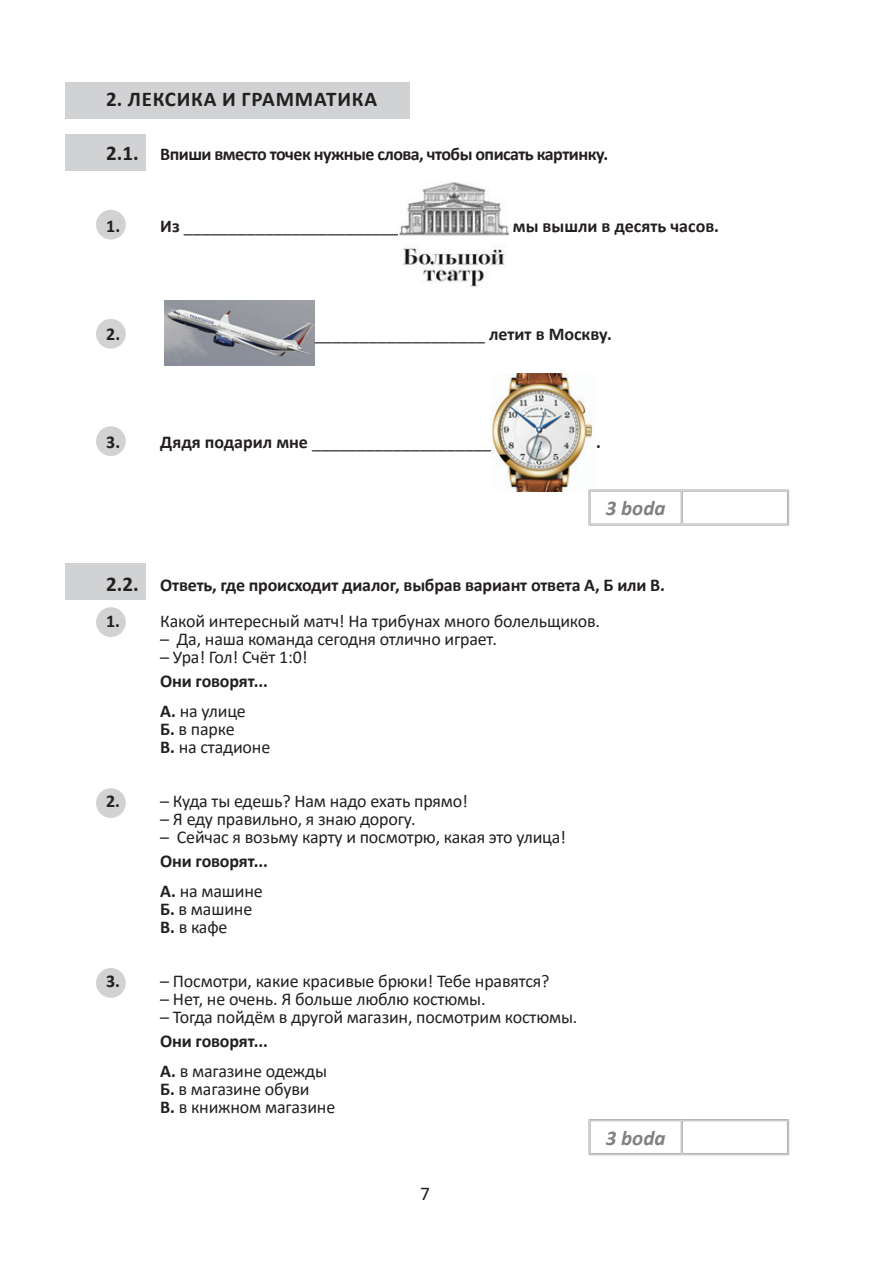
<style>
.page{position:relative;width:893px;height:1263px;background:#fff}
.page>*{position:absolute;margin:0;border:0;box-sizing:border-box;transform-origin:0 0}
.t1{font:700 21px "Calibri";letter-spacing:.04em;color:#231f20}
.t2{font:italic 700 21px "Calibri";color:#808180}
.t3{font:19.5px "Calibri";color:#231f20}
.t4{font:18px/18px "Calibri";letter-spacing:-.01em;color:#231f20}
.t5{font:700 18px/30px "Calibri";letter-spacing:-.01em;color:#231f20}
.t6{font:700 18px "Calibri";letter-spacing:-.03em;color:#231f20}
.s1{font-size:21px}
.s2{font-weight:700}
.s3{font-weight:400}
</style>
<div class="page">
<div style="left:96px;top:210px;width:30px;height:30px;background:#d1d2d4;border-radius:50%"></div>
<div style="left:96px;top:607px;width:30px;height:30px;background:#d1d2d4;border-radius:50%"></div>
<div style="left:96px;top:788px;width:30px;height:30px;background:#d1d2d4;border-radius:50%"></div>
<div style="left:96px;top:968px;width:30px;height:30px;background:#d1d2d4;border-radius:50%"></div>
<div style="left:96px;top:319px;width:30px;height:30px;background:#d1d2d4;border-radius:50%"></div>
<div style="left:96px;top:426px;width:30px;height:30px;background:#d1d2d4;border-radius:50%"></div>
<div style="left:65px;top:82px;width:345px;height:37px;background:#d1d2d4"></div>
<div style="left:65px;top:134px;width:81px;height:36px;background:#d1d2d4"></div>
<div style="left:65px;top:563px;width:81px;height:36px;background:#d1d2d4"></div>
<img style="left:399px;top:182px;width:110px;height:105px">
<img style="left:164px;top:301px;width:151px;height:64px">
<img style="left:492px;top:373px;width:104px;height:118px">
<hr style="left:589px;top:490px;width:93px;height:1px;background:#b2b3b7">
<hr style="left:590px;top:491px;width:91px;height:1px;background:#b2b3b7">
<hr style="left:589px;top:490px;width:1px;height:35px;background:#b2b3b7">
<hr style="left:590px;top:491px;width:1px;height:33px;background:#b2b3b7">
<hr style="left:682px;top:490px;width:107px;height:1px;background:#b2b3b7">
<hr style="left:682px;top:491px;width:105px;height:1px;background:#b2b3b7">
<hr style="left:681px;top:491px;width:1px;height:33px;background:#b2b3b7">
<hr style="left:682px;top:491px;width:1px;height:33px;background:#b2b3b7">
<hr style="left:787px;top:491px;width:1px;height:33px;background:#b2b3b7">
<hr style="left:788px;top:490px;width:1px;height:35px;background:#b2b3b7">
<hr style="left:590px;top:524px;width:91px;height:1px;background:#b2b3b7">
<hr style="left:589px;top:525px;width:93px;height:1px;background:#b2b3b7">
<hr style="left:682px;top:524px;width:105px;height:1px;background:#b2b3b7">
<hr style="left:682px;top:525px;width:107px;height:1px;background:#b2b3b7">
<hr style="left:589px;top:1119px;width:93px;height:1px;background:#b2b3b7">
<hr style="left:590px;top:1120px;width:91px;height:1px;background:#b2b3b7">
<hr style="left:589px;top:1120px;width:1px;height:35px;background:#b2b3b7">
<hr style="left:590px;top:1121px;width:1px;height:32px;background:#b2b3b7">
<hr style="left:682px;top:1119px;width:107px;height:1px;background:#b2b3b7">
<hr style="left:682px;top:1120px;width:105px;height:1px;background:#b2b3b7">
<hr style="left:681px;top:1121px;width:1px;height:32px;background:#b2b3b7">
<hr style="left:682px;top:1121px;width:1px;height:32px;background:#b2b3b7">
<hr style="left:787px;top:1121px;width:1px;height:32px;background:#b2b3b7">
<hr style="left:788px;top:1120px;width:1px;height:35px;background:#b2b3b7">
<hr style="left:590px;top:1153px;width:91px;height:1px;background:#b2b3b7">
<hr style="left:589px;top:1154px;width:93px;height:1px;background:#b2b3b7">
<hr style="left:682px;top:1153px;width:105px;height:1px;background:#b2b3b7">
<hr style="left:682px;top:1154px;width:107px;height:1px;background:#b2b3b7">
<p class="t1" style="left:106px;top:84px;width:273px">2. ЛЕКСИКА И ГРАММАТИКА</p>
<p class="t6" style="left:106px;top:141px;width:503px"><span class="s1">2.1.</span> Впиши вместо точек нужные слова, чтобы описать картинку.</p>
<p class="t4" style="left:106px;top:216px;width:294px"><span class="s2">1. Из</span> ________________________</p>
<p class="t5" style="left:513px;top:210px;width:208px">мы вышли в десять часов.</p>
<p class="t5" style="left:106px;top:318px;width:15px">2.</p>
<p class="t4" style="left:315px;top:324px;width:299px">___________________ <span class="s2">летит в Москву.</span></p>
<p class="t4" style="left:106px;top:432px;width:387px"><span class="s2">3. Дядя подарил мне</span> ____________________</p>
<p class="t5" style="left:596px;top:426px;width:6px">.</p>
<p class="t2" style="left:606px;top:494px;width:61px">3 boda</p>
<p class="t5" style="left:106px;top:570px;width:560px"><span class="s1">2.2.</span> Ответь, где происходит диалог, выбрав вариант ответа А, Б или В.</p>
<p class="t4" style="left:106px;top:612px;width:495px"><span class="s2">1.</span> Какой интересный матч! На трибунах много болельщиков.</p>
<p class="t4" style="left:160px;top:630px;width:338px">– Да, наша команда сегодня отлично играет.</p>
<p class="t4" style="left:160px;top:648px;width:149px">– Ура! Гол! Счёт 1:0!</p>
<p class="t5" style="left:160px;top:666px;width:109px">Они говорят...<br>А. <span class="s3">на улице</span></p>
<p class="t4" style="left:160px;top:720px;width:111px"><span class="s2">Б.</span> в парке<br><span class="s2">В.</span> на стадионе</p>
<p class="t4" style="left:106px;top:792px;width:363px"><span class="s2">2.</span> – Куда ты едешь? Нам надо ехать прямо!</p>
<p class="t4" style="left:160px;top:810px;width:257px">– Я еду правильно, я знаю дорогу.</p>
<p class="t4" style="left:160px;top:828px;width:407px">– Сейчас я возьму карту и посмотрю, какая это улица!</p>
<p class="t5" style="left:160px;top:846px;width:109px">Они говорят...<br>А. <span class="s3">на машине</span></p>
<p class="t4" style="left:160px;top:900px;width:94px"><span class="s2">Б.</span> в машине<br><span class="s2">В.</span> в кафе</p>
<p class="t4" style="left:106px;top:972px;width:445px"><span class="s2">3.</span> – Посмотри, какие красивые брюки! Тебе нравятся?</p>
<p class="t4" style="left:160px;top:990px;width:327px">– Нет, не очень. Я больше люблю костюмы.</p>
<p class="t4" style="left:160px;top:1008px;width:419px">– Тогда пойдём в другой магазин, посмотрим костюмы.</p>
<p class="t5" style="left:160px;top:1026px;width:168px">Они говорят...<br>А. <span class="s3">в магазине одежды</span></p>
<p class="t4" style="left:160px;top:1080px;width:177px"><span class="s2">Б.</span> в магазине обуви<br><span class="s2">В.</span> в книжном магазине</p>
<p class="t2" style="left:606px;top:1123px;width:61px">3 boda</p>
<p class="t3" style="left:420px;top:1179px;width:11px">7</p>
</div>
